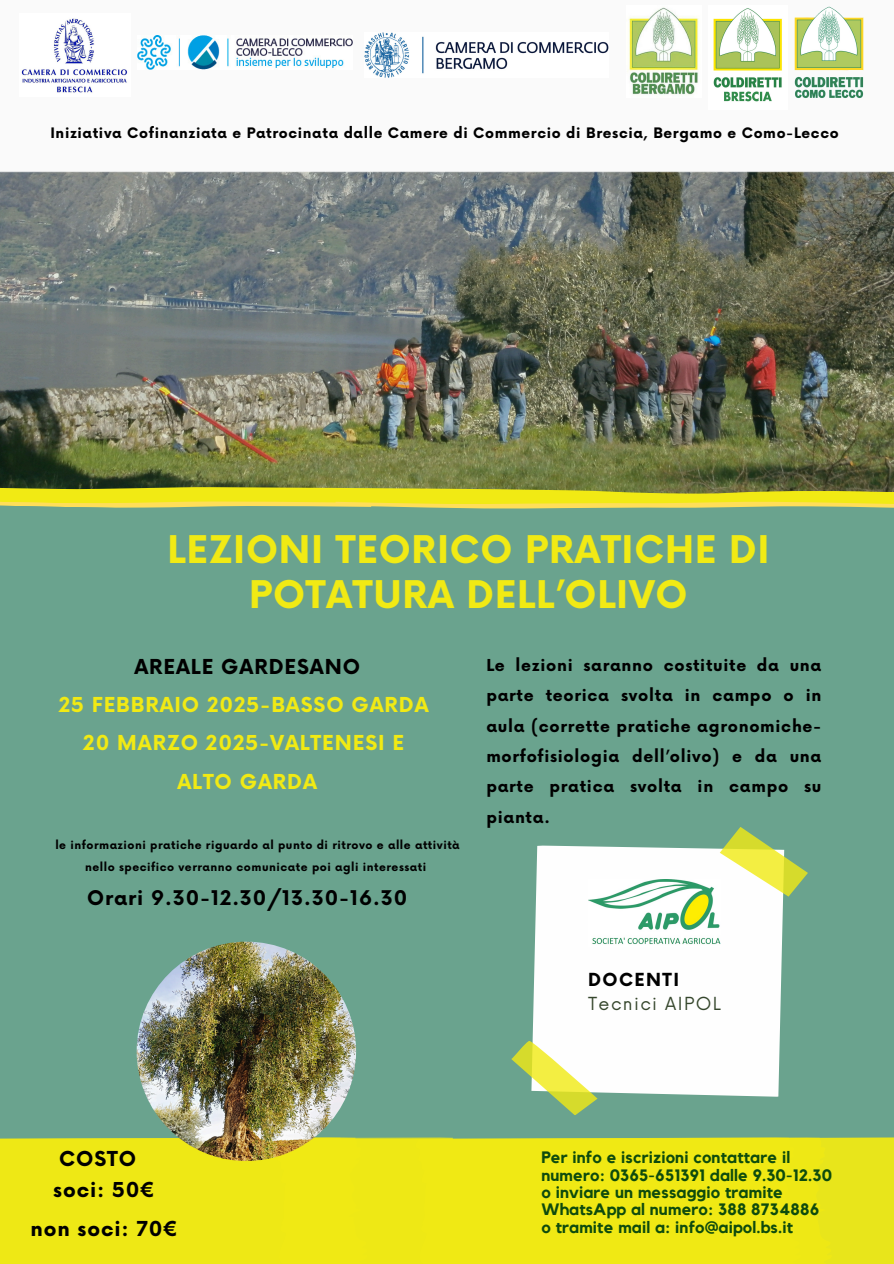
<style>
.page{position:relative;width:894px;height:1264px;background:#fff}
.page>*{position:absolute;margin:0;border:0;box-sizing:border-box;transform-origin:0 0}
.t1{font:700 37.2px/45px "Now";letter-spacing:.02em;color:#f1ea14;text-align:center}
.t2{font:700 20.1px/38.2px "Now";letter-spacing:.045em;color:#f1ea14;text-align:center}
.t3{font:700 20.1px/38.2px "Now";letter-spacing:.045em;color:#000;text-align:center}
.t4{font:700 19.65px "Now";letter-spacing:.045em;color:#000}
.t5{font:17.55px/24.8px "Now";letter-spacing:.08em;color:#36472d}
.t6{font:700 16.5px/17.2px "Kollektif";letter-spacing:.01em;color:#0e4b0d}
.t7{font:700 16.05px/30.3px "Now";letter-spacing:.045em;color:#000;text-align:justify}
.t8{font:700 14.1px "Now";letter-spacing:.045em;color:#000}
.t9{font:700 11.1px/21.3px "Now";letter-spacing:.045em;color:#000;text-align:center}
.s1{color:#000}
.s2{font-weight:700;color:#000}
</style>
<div class="page">
<div style="left:0;top:0;width:893px;height:1263px;background:#6aa38e"></div>
<img style="left:0;top:172px;width:893px;height:296px">
<div style="left:0;top:0;width:893px;height:172px;background:#fafafa"></div>
<svg style="left:0;top:468px;width:893px;height:41px;background:#9c9e33"></svg>
<svg style="left:0;top:1122px;width:271px;height:141px;background:#e3e21e"></svg>
<div style="left:271px;top:1145px;width:31px;height:118px;background:#f0e914"></div>
<svg style="left:302px;top:1122px;width:109px;height:141px;background:#e2e11f"></svg>
<div style="left:411px;top:1137px;width:482px;height:126px;background:#f0e914"></div>
<img style="left:137px;top:941px;width:219px;height:219px;border-radius:50%">
<div style="left:532px;top:845px;width:251px;height:252px;background:#fefefe"></div>
<svg style="left:550px;top:915px;width:214px;height:5px"></svg>
<svg style="left:551px;top:936px;width:213px;height:4px"></svg>
<svg style="left:551px;top:956px;width:213px;height:4px"></svg>
<svg style="left:552px;top:977px;width:213px;height:4px"></svg>
<svg style="left:552px;top:997px;width:213px;height:4px"></svg>
<svg style="left:551px;top:1017px;width:213px;height:5px"></svg>
<svg style="left:552px;top:827px;width:256px;height:75px"></svg>
<svg style="left:511px;top:1034px;width:250px;height:81px"></svg>
<img style="left:19px;top:14px;width:111px;height:83px">
<img style="left:137px;top:36px;width:215px;height:34px">
<img style="left:365px;top:33px;width:243px;height:45px">
<img style="left:793px;top:6px;width:70px;height:93px">
<img style="left:708px;top:5px;width:79px;height:105px">
<img style="left:626px;top:5px;width:75px;height:93px">
<img style="left:588px;top:879px;width:132px;height:67px">
<p class="t8" style="left:50px;top:125px;width:789px">Iniziativa Cofinanziata e Patrocinata dalle Camere di Commercio di Brescia, Bergamo e Como-Lecco</p>
<p class="t1" style="left:167px;top:529px;width:603px">LEZIONI TEORICO PRATICHE DI<br>POTATURA DELL’OLIVO</p>
<p class="t2" style="left:59px;top:648px;width:371px"><span class="s1">AREALE GARDESANO<br></span>25 FEBBRAIO 2025-BASSO GARDA<br>20 MARZO 2025-VALTENESI E<br>ALTO GARDA</p>
<p class="t7" style="left:486px;top:651px;width:336px">Le lezioni saranno costituite da una parte teorica svolta in campo o in aula (corrette pratiche agronomiche&shy;morfofisiologia dell’olivo) e da una parte pratica svolta in campo su pianta.</p>
<p class="t9" style="left:55px;top:835px;width:406px">le informazioni pratiche riguardo al punto di ritrovo e alle attività nello specifico verranno comunicate poi agli interessati</p>
<p class="t4" style="left:87px;top:887px;width:321px">Orari 9.30-12.30/13.30-16.30</p>
<p class="t3" style="left:59px;top:1141px;width:78px">COSTO</p>
<p class="t3" style="left:30px;top:1172px;width:149px">soci: 50€<br>non soci: 70€</p>
<h6 class="t5" style="left:588px;top:967px;width:134px"><span class="s2">DOCENTI<br></span>Tecnici AIPOL</h6>
<p class="t6" style="left:541px;top:1149px;width:292px">Per info e iscrizioni contattare il numero: 0365-651391 dalle 9.30-12.30 o inviare un messaggio tramite WhatsApp al numero: 388 8734886 o tramite mail a: info@aipol.bs.it</p>
</div>
